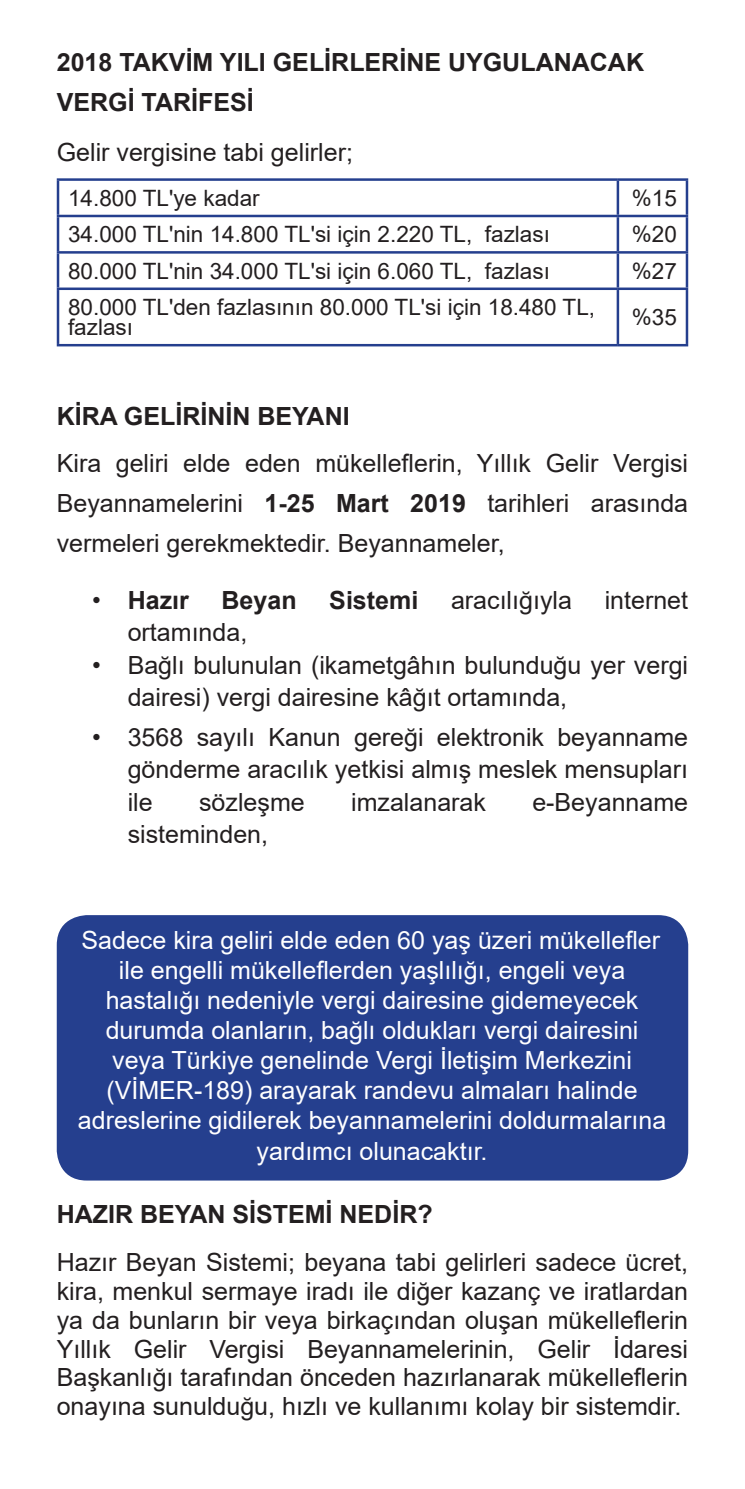
<style>
.page{position:relative;width:745px;height:1489px;background:#fff}
.page>*{position:absolute;margin:0;border:0;box-sizing:border-box;transform-origin:0 0}
.t1{font:25px/28.8px "Arial";color:#231f20;text-align:justify}
.t2{font:25px/30px "Arial";color:#fff;text-align:center}
.t3{font:700 25px/40px "Arial";color:#231f20}
.t4{font:22.5px/20px "Arial";color:#231f20}
.s1{font-weight:700}
.s2{font-weight:400}
</style>
<div class="page">
<svg style="left:59px;top:181px;width:626px;height:163px"></svg>
<hr style="left:57px;top:178px;width:560px;height:3px;background:#253f8e">
<hr style="left:57px;top:181px;width:2px;height:34px;background:#253f8e">
<hr style="left:617px;top:178px;width:70px;height:3px;background:#253f8e">
<hr style="left:616px;top:181px;width:2px;height:34px;background:#253f8e">
<hr style="left:685px;top:181px;width:2px;height:34px;background:#253f8e">
<hr style="left:57px;top:215px;width:560px;height:2px;background:#253f8e">
<hr style="left:57px;top:217px;width:2px;height:34px;background:#253f8e">
<hr style="left:617px;top:215px;width:70px;height:2px;background:#253f8e">
<hr style="left:616px;top:217px;width:2px;height:34px;background:#253f8e">
<hr style="left:685px;top:217px;width:2px;height:34px;background:#253f8e">
<hr style="left:57px;top:251px;width:560px;height:2px;background:#253f8e">
<hr style="left:57px;top:253px;width:2px;height:34px;background:#253f8e">
<hr style="left:617px;top:251px;width:70px;height:2px;background:#253f8e">
<hr style="left:616px;top:253px;width:2px;height:34px;background:#253f8e">
<hr style="left:685px;top:253px;width:2px;height:34px;background:#253f8e">
<hr style="left:57px;top:287px;width:560px;height:3px;background:#253f8e">
<hr style="left:57px;top:290px;width:2px;height:54px;background:#253f8e">
<hr style="left:617px;top:287px;width:70px;height:3px;background:#253f8e">
<hr style="left:616px;top:290px;width:2px;height:54px;background:#253f8e">
<hr style="left:685px;top:290px;width:2px;height:54px;background:#253f8e">
<hr style="left:57px;top:344px;width:560px;height:2px;background:#253f8e">
<hr style="left:617px;top:344px;width:70px;height:2px;background:#253f8e">
<div style="left:57px;top:915px;width:630px;height:265px;background:#253f8e;border-radius:30px"></div>
<p class="t3" style="left:57px;top:43px;width:588px">2018 TAKVİM YILI GELİRLERİNE UYGULANACAK<br>VERGİ TARİFESİ</p>
<p class="t1" style="left:57px;top:138px;width:297px">Gelir vergisine tabi gelirler;</p>
<p class="t4" style="left:68px;top:188px;width:193px">14.800 TL'ye kadar</p>
<p class="t4" style="left:631px;top:188px;width:47px">%15</p>
<p class="t4" style="left:68px;top:224px;width:483px">34.000 TL'nin 14.800 TL'si için 2.220 TL, fazlası</p>
<p class="t4" style="left:631px;top:224px;width:47px">%20</p>
<p class="t4" style="left:68px;top:261px;width:483px">80.000 TL'nin 34.000 TL'si için 6.060 TL, fazlası</p>
<p class="t4" style="left:631px;top:261px;width:47px">%27</p>
<p class="t4" style="left:68px;top:297px;width:528px">80.000 TL'den fazlasının 80.000 TL'si için 18.480 TL, fazlası</p>
<p class="t4" style="left:631px;top:307px;width:47px">%35</p>
<p class="t3" style="left:57px;top:397px;width:294px">KİRA GELİRİNİN BEYANI</p>
<p class="t1" style="left:57px;top:443px;width:632px;line-height:40px">Kira geliri elde eden mükelleflerin, Yıllık Gelir Vergisi Beyannamelerini <span class="s1">1-25 Mart 2019</span> tarihleri arasında vermeleri gerekmektedir. Beyannameler,</p>
<p class="t3" style="left:92px;top:580px;width:98px"><span class="s2">•</span> Hazır</p>
<p class="t3" style="left:221px;top:580px;width:77px">Beyan</p>
<p class="t3" style="left:329px;top:580px;width:90px">Sistemi</p>
<p class="t1" style="left:450px;top:585px;width:122px">aracılığıyla</p>
<p class="t1" style="left:604px;top:585px;width:85px">internet</p>
<p class="t1" style="left:128px;top:618px;width:121px">ortamında,</p>
<p class="t1" style="left:128px;top:648px;width:561px;line-height:32.5px;text-indent:-35px">• Bağlı bulunulan (ikametgâhın bulunduğu yer vergi dairesi) vergi dairesine kâğıt ortamında,</p>
<p class="t1" style="left:128px;top:720px;width:561px;line-height:32.5px;text-indent:-35px">• 3568 sayılı Kanun gereği elektronik beyanname gönderme aracılık yetkisi almış meslek mensupları ile</p>
<p class="t1" style="left:199px;top:787px;width:107px">sözleşme</p>
<p class="t1" style="left:351px;top:787px;width:136px">imzalanarak</p>
<p class="t1" style="left:532px;top:787px;width:157px">e-Beyanname</p>
<p class="t1" style="left:128px;top:820px;width:142px">sisteminden,</p>
<p class="t2" style="left:78px;top:925px;width:589px">Sadece kira geliri elde eden 60 yaş üzeri mükellefler ile engelli mükelleflerden yaşlılığı, engeli veya hastalığı nedeniyle vergi dairesine gidemeyecek durumda olanların, bağlı oldukları vergi dairesini veya Türkiye genelinde Vergi İletişim Merkezini (VİMER-189) arayarak randevu almaları halinde adreslerine gidilerek beyannamelerini doldurmalarına yardımcı olunacaktır.</p>
<p class="t3" style="left:57px;top:1194px;width:377px">HAZIR BEYAN SİSTEMİ NEDİR?</p>
<p class="t1" style="left:57px;top:1247px;width:632px">Hazır Beyan Sistemi; beyana tabi gelirleri sadece ücret, kira, menkul sermaye iradı ile diğer kazanç ve iratlardan ya da bunların bir veya birkaçından oluşan mükelleflerin Yıllık Gelir Vergisi Beyannamelerinin, Gelir İdaresi Başkanlığı tarafından önceden hazırlanarak mükelleflerin onayına sunulduğu, hızlı ve kullanımı kolay bir sistemdir.</p>
</div>
